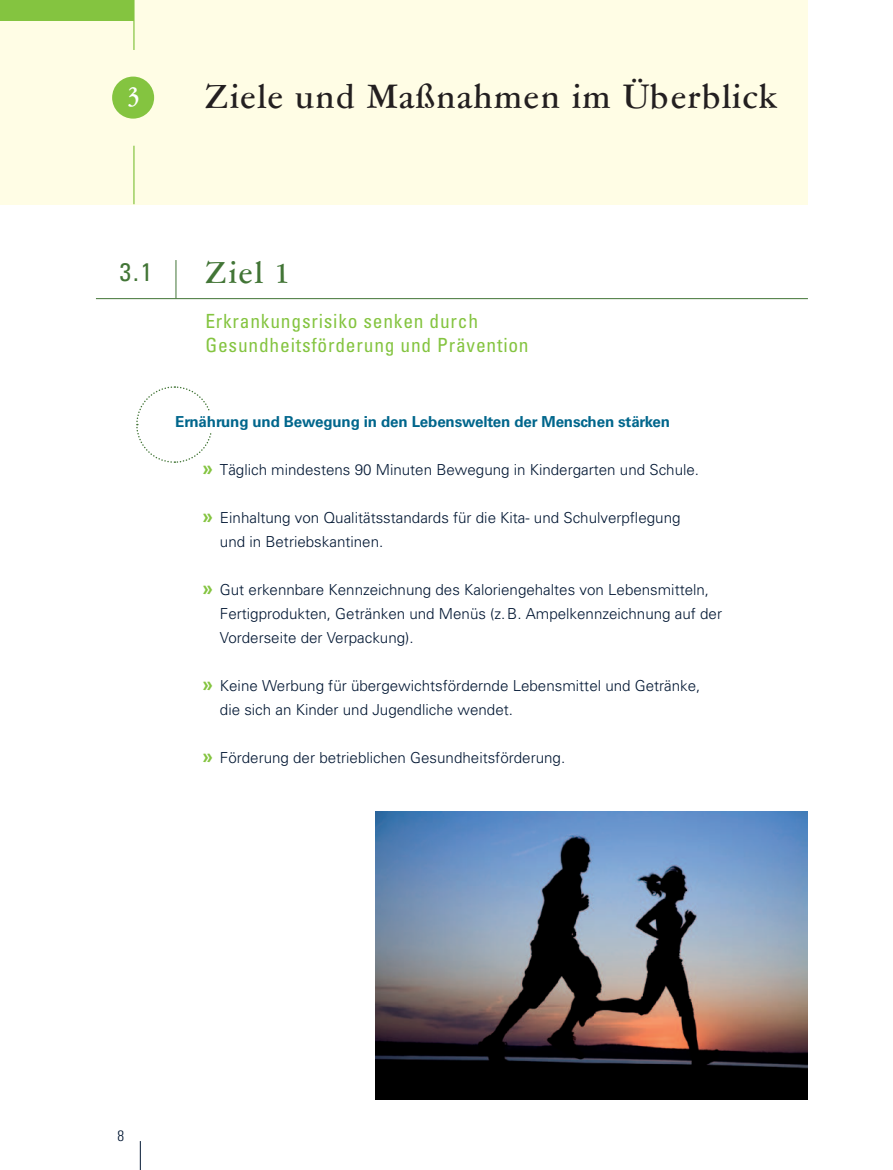
<style>
.page{position:relative;width:893px;height:1170px;background:#fff}
.page>*{position:absolute;margin:0;border:0;box-sizing:border-box;transform-origin:0 0}
.t1{font:500 33px "Garamont Amsterdam BQ";letter-spacing:.06em;color:#231f20}
.t2{font:500 30px "Garamont Amsterdam BQ";color:#427536}
.t3{font:500 27.6px "Garamont Amsterdam BQ";color:#fff}
.t4{font:condensed 25.5px "Univers";color:#427536}
.t5{font:condensed 19.5px/23.4px "Univers";letter-spacing:.04em;color:#84c440}
.t6{font:300 15.15px/24px "Univers";color:#001632}
.t7{font:700 15.15px "Univers CE";letter-spacing:-.01em;color:#00668c}
.t8{font:300 condensed 15px "Univers";color:#001632}
.s1{font-family:"Vista Sans";font-weight:700;font-size:19.5px;color:#84c440}
</style>
<div class="page">
<svg style="left:136px;top:386px;width:76px;height:77px"></svg>
<hr style="left:96px;top:298px;width:712px;height:1px;background:#427536">
<hr style="left:176px;top:260px;width:1px;height:38px;background:#427536">
<div style="left:162px;top:411px;width:81px;height:21px;background:#fff"></div>
<img style="left:375px;top:811px;width:433px;height:288px">
<svg style="left:140px;top:1141px;width:1px;height:28px"></svg>
<div style="left:0;top:0;width:808px;height:204px;background:#fffde5"></div>
<div style="left:112px;top:77px;width:42px;height:42px;background:#84c440;border-radius:50%"></div>
<div style="left:0;top:0;width:133px;height:21px;background:#84c440"></div>
<hr style="left:133px;top:0;width:2px;height:50px;background:#84c440">
<hr style="left:133px;top:146px;width:2px;height:58px;background:#84c440">
<h3 class="t3" style="left:128px;top:79px;width:14px">3</h3>
<h1 class="t1" style="left:205px;top:77px;width:574px">Ziele und Maßnahmen im Überblick</h1>
<h3 class="t4" style="left:120px;top:255px;width:34px">3.1</h3>
<h2 class="t2" style="left:205px;top:255px;width:85px">Ziel 1</h2>
<p class="t5" style="left:205px;top:309px;width:325px">Erkrankungsrisiko senken durch<br>Gesundheitsförderung und Prävention</p>
<p class="t7" style="left:175px;top:412px;width:496px">Ernährung und Bewegung in den Lebenswelten der Menschen stärken</p>
<p class="t6" style="left:203px;top:457px;width:498px"><span class="s1">»</span> Täglich mindestens 90 Minuten Bewegung in Kindergarten und Schule.</p>
<p class="t6" style="left:220px;top:505px;width:462px;text-indent:-17px"><span class="s1">»</span> Einhaltung von Qualitätsstandards für die Kita- und Schulverpflegung und in Betriebskantinen.</p>
<p class="t6" style="left:220px;top:577px;width:504px;text-indent:-17px"><span class="s1">»</span> Gut erkennbare Kennzeichnung des Kaloriengehaltes von Lebensmitteln,<br>Fertigprodukten, Getränken und Menüs (z.B. Ampelkennzeichnung auf der<br>Vorderseite der Verpackung).</p>
<p class="t6" style="left:220px;top:673px;width:482px;text-indent:-17px"><span class="s1">»</span> Keine Werbung für übergewichtsfördernde Lebensmittel und Getränke, die sich an Kinder und Jugendliche wendet.</p>
<p class="t6" style="left:203px;top:745px;width:364px"><span class="s1">»</span> Förderung der betrieblichen Gesundheitsförderung.</p>
<p class="t8" style="left:117px;top:1126px;width:8px">8</p>
</div>
